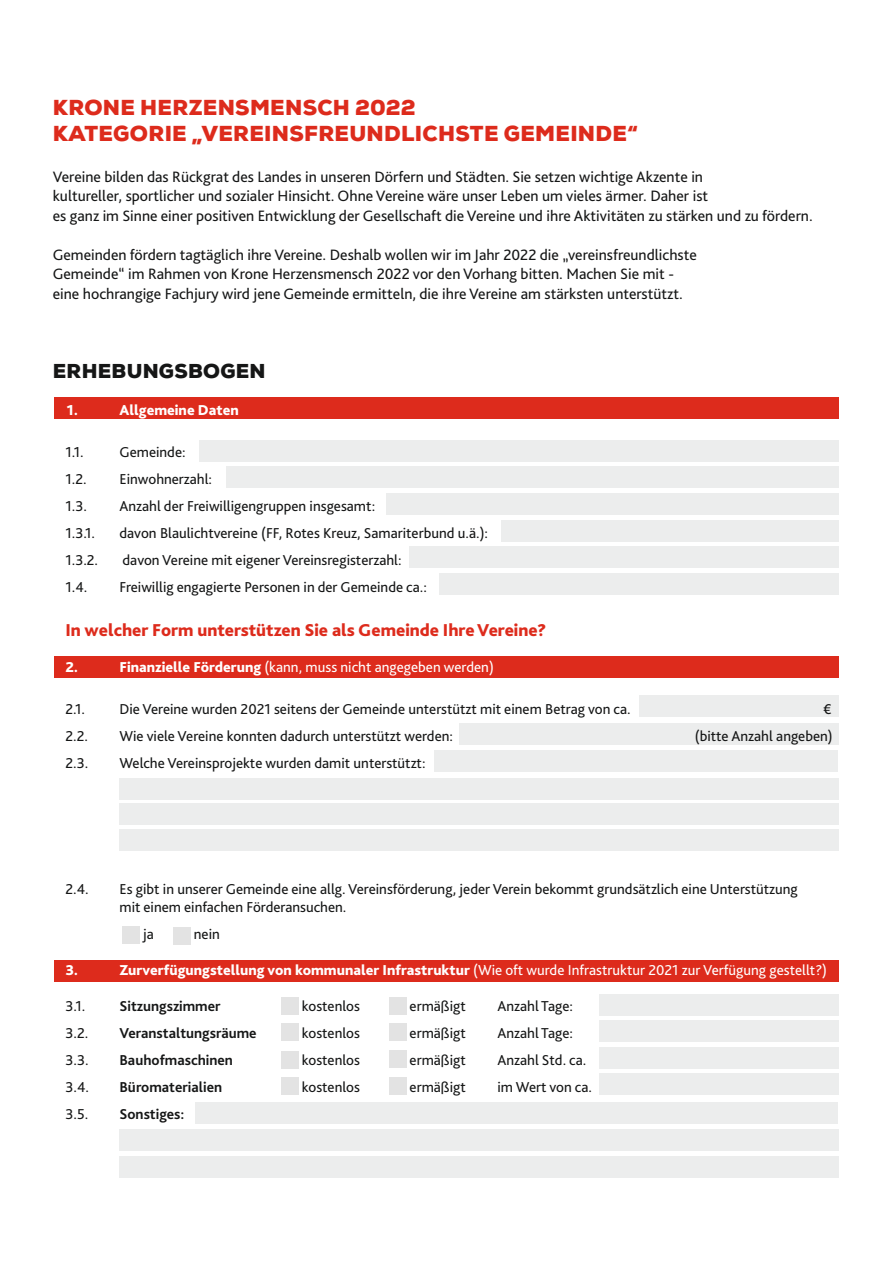
<style>
.page{position:relative;width:893px;height:1263px;background:#fff}
.page>*{position:absolute;margin:0;border:0;box-sizing:border-box;transform-origin:0 0}
.t1{font:900 21px "Nexa";letter-spacing:.015em;color:#dd2b1c}
.t2{font:900 19.5px "Nexa";letter-spacing:.015em;color:#151616}
.t3{font:800 18px "Bliss Pro";color:#dd2b1c}
.t4{font:15.75px "Bliss Pro";color:#151616}
.t5{font:15px "Bliss Pro";color:#151616}
.t6{font:15px "Bliss Pro";color:#fff}
.t7{font:700 15px "Bliss Pro";color:#151616}
.t8{font:800 15px "Bliss Pro";color:#fff}
.s1{font-weight:800}
</style>
<div class="page">
<div style="left:54px;top:960px;width:785px;height:21px;background:#dd2b1c"></div>
<div style="left:459px;top:723px;width:380px;height:21px;background:#eceded"></div>
<div style="left:639px;top:695px;width:200px;height:21px;background:#eceded"></div>
<div style="left:54px;top:398px;width:785px;height:21px;background:#dd2b1c"></div>
<div style="left:200px;top:440px;width:639px;height:21px;background:#eceded"></div>
<div style="left:226px;top:467px;width:613px;height:21px;background:#eceded"></div>
<div style="left:387px;top:493px;width:452px;height:21px;background:#eceded"></div>
<div style="left:502px;top:520px;width:337px;height:21px;background:#eceded"></div>
<div style="left:410px;top:546px;width:429px;height:22px;background:#eceded"></div>
<div style="left:439px;top:573px;width:400px;height:21px;background:#eceded"></div>
<div style="left:54px;top:656px;width:785px;height:21px;background:#dd2b1c"></div>
<div style="left:123px;top:926px;width:17px;height:17px;background:#e3e3e3"></div>
<div style="left:173px;top:927px;width:17px;height:17px;background:#e3e3e3"></div>
<div style="left:281px;top:997px;width:17px;height:17px;background:#e3e3e3"></div>
<div style="left:389px;top:997px;width:17px;height:17px;background:#e3e3e3"></div>
<div style="left:281px;top:1023px;width:17px;height:17px;background:#e3e3e3"></div>
<div style="left:389px;top:1023px;width:17px;height:17px;background:#e3e3e3"></div>
<div style="left:281px;top:1051px;width:17px;height:17px;background:#e3e3e3"></div>
<div style="left:389px;top:1050px;width:17px;height:17px;background:#e3e3e3"></div>
<div style="left:281px;top:1077px;width:17px;height:17px;background:#e3e3e3"></div>
<div style="left:389px;top:1077px;width:17px;height:17px;background:#e3e3e3"></div>
<div style="left:119px;top:778px;width:720px;height:21px;background:#eceded"></div>
<div style="left:119px;top:804px;width:720px;height:21px;background:#eceded"></div>
<div style="left:119px;top:829px;width:720px;height:21px;background:#eceded"></div>
<div style="left:434px;top:750px;width:404px;height:22px;background:#eceded"></div>
<div style="left:600px;top:994px;width:239px;height:21px;background:#eceded"></div>
<div style="left:600px;top:1020px;width:239px;height:22px;background:#eceded"></div>
<div style="left:600px;top:1047px;width:239px;height:21px;background:#eceded"></div>
<div style="left:600px;top:1074px;width:239px;height:21px;background:#eceded"></div>
<div style="left:195px;top:1103px;width:643px;height:21px;background:#eceded"></div>
<div style="left:119px;top:1130px;width:720px;height:21px;background:#eceded"></div>
<div style="left:119px;top:1157px;width:720px;height:21px;background:#eceded"></div>
<p class="t1" style="left:53px;top:94px;width:364px">KRONE HERZENSMENSCH 2022</p>
<p class="t1" style="left:53px;top:119px;width:587px">KATEGORIE „VEREINSFREUNDLICHSTE GEMEINDE“</p>
<p class="t4" style="left:53px;top:167px;width:652px">Vereine bilden das Rückgrat des Landes in unseren Dörfern und Städten. Sie setzen wichtige Akzente in</p>
<p class="t4" style="left:53px;top:186px;width:657px">kultureller, sportlicher und sozialer Hinsicht. Ohne Vereine wäre unser Leben um vieles ärmer. Daher ist</p>
<p class="t4" style="left:53px;top:206px;width:762px">es ganz im Sinne einer positiven Entwicklung der Gesellschaft die Vereine und ihre Aktivitäten zu stärken und zu fördern.</p>
<p class="t4" style="left:53px;top:245px;width:646px">Gemeinden fördern tagtäglich ihre Vereine. Deshalb wollen wir im Jahr 2022 die „vereinsfreundlichste</p>
<p class="t4" style="left:53px;top:264px;width:623px">Gemeinde“ im Rahmen von Krone Herzensmensch 2022 vor den Vorhang bitten. Machen Sie mit -</p>
<p class="t4" style="left:53px;top:284px;width:632px">eine hochrangige Fachjury wird jene Gemeinde ermitteln, die ihre Vereine am stärksten unterstützt.</p>
<p class="t2" style="left:53px;top:358px;width:214px">ERHEBUNGSBOGEN</p>
<p class="t8" style="left:65px;top:400px;width:14px">1.</p>
<p class="t8" style="left:119px;top:400px;width:121px">Allgemeine Daten</p>
<p class="t5" style="left:65px;top:442px;width:20px">1.1.</p>
<p class="t5" style="left:119px;top:442px;width:68px">Gemeinde:</p>
<p class="t5" style="left:65px;top:469px;width:23px">1.2.</p>
<p class="t5" style="left:119px;top:469px;width:94px">Einwohnerzahl:</p>
<p class="t5" style="left:65px;top:496px;width:23px">1.3.</p>
<p class="t5" style="left:119px;top:496px;width:257px">Anzahl der Freiwilligengruppen insgesamt:</p>
<p class="t5" style="left:65px;top:523px;width:31px">1.3.1.</p>
<p class="t5" style="left:119px;top:523px;width:370px">davon Blaulichtvereine (FF, Rotes Kreuz, Samariterbund u.ä.):</p>
<p class="t5" style="left:65px;top:550px;width:34px">1.3.2.</p>
<p class="t5" style="left:123px;top:550px;width:281px">davon Vereine mit eigener Vereinsregisterzahl:</p>
<p class="t5" style="left:65px;top:577px;width:23px">1.4.</p>
<p class="t5" style="left:119px;top:577px;width:309px">Freiwillig engagierte Personen in der Gemeinde ca.:</p>
<p class="t3" style="left:65px;top:619px;width:483px">In welcher Form unterstützen Sie als Gemeinde Ihre Vereine?</p>
<p class="t8" style="left:65px;top:658px;width:14px">2.</p>
<p class="t6" style="left:119px;top:658px;width:376px"><span class="s1">Finanzielle Förderung</span> (kann, muss nicht angegeben werden)</p>
<p class="t5" style="left:65px;top:700px;width:21px">2.1.</p>
<p class="t5" style="left:119px;top:700px;width:513px">Die Vereine wurden 2021 seitens der Gemeinde unterstützt mit einem Betrag von ca.</p>
<p class="t5" style="left:823px;top:700px;width:9px">€</p>
<p class="t5" style="left:65px;top:727px;width:24px">2.2.</p>
<p class="t5" style="left:119px;top:727px;width:335px">Wie viele Vereine konnten dadurch unterstützt werden:</p>
<p class="t5" style="left:695px;top:727px;width:139px">(bitte Anzahl angeben)</p>
<p class="t5" style="left:65px;top:754px;width:24px">2.3.</p>
<p class="t5" style="left:119px;top:754px;width:308px">Welche Vereinsprojekte wurden damit unterstützt:</p>
<p class="t5" style="left:65px;top:880px;width:25px">2.4.</p>
<p class="t5" style="left:119px;top:880px;width:680px">Es gibt in unserer Gemeinde eine allg. Vereinsförderung, jeder Verein bekommt grundsätzlich eine Unterstützung</p>
<p class="t5" style="left:119px;top:898px;width:228px">mit einem einfachen Förderansuchen.</p>
<p class="t5" style="left:143px;top:925px;width:12px">ja</p>
<p class="t5" style="left:194px;top:925px;width:28px">nein</p>
<p class="t8" style="left:65px;top:961px;width:14px">3.</p>
<p class="t6" style="left:119px;top:961px;width:709px"><span class="s1">Zurverfügungstellung von kommunaler Infrastruktur</span> (Wie oft wurde Infrastruktur 2021 zur Verfügung gestellt?)</p>
<p class="t5" style="left:65px;top:997px;width:21px">3.1.</p>
<p class="t7" style="left:119px;top:997px;width:103px">Sitzungszimmer</p>
<p class="t5" style="left:302px;top:997px;width:60px">kostenlos</p>
<p class="t5" style="left:410px;top:997px;width:58px">ermäßigt</p>
<p class="t5" style="left:497px;top:997px;width:77px">Anzahl Tage:</p>
<p class="t5" style="left:65px;top:1024px;width:24px">3.2.</p>
<p class="t7" style="left:119px;top:1024px;width:139px">Veranstaltungsräume</p>
<p class="t5" style="left:302px;top:1024px;width:60px">kostenlos</p>
<p class="t5" style="left:410px;top:1024px;width:58px">ermäßigt</p>
<p class="t5" style="left:497px;top:1024px;width:77px">Anzahl Tage:</p>
<p class="t5" style="left:65px;top:1051px;width:25px">3.3.</p>
<p class="t7" style="left:119px;top:1051px;width:115px">Bauhofmaschinen</p>
<p class="t5" style="left:302px;top:1051px;width:60px">kostenlos</p>
<p class="t5" style="left:410px;top:1051px;width:58px">ermäßigt</p>
<p class="t5" style="left:497px;top:1051px;width:90px">Anzahl Std. ca.</p>
<p class="t5" style="left:65px;top:1078px;width:25px">3.4.</p>
<p class="t7" style="left:119px;top:1078px;width:104px">Büromaterialien</p>
<p class="t5" style="left:302px;top:1078px;width:60px">kostenlos</p>
<p class="t5" style="left:410px;top:1078px;width:58px">ermäßigt</p>
<p class="t5" style="left:497px;top:1078px;width:121px">im Wert von ca. €</p>
<p class="t5" style="left:65px;top:1105px;width:24px">3.5.</p>
<p class="t7" style="left:119px;top:1105px;width:67px">Sonstiges:</p>
</div>
